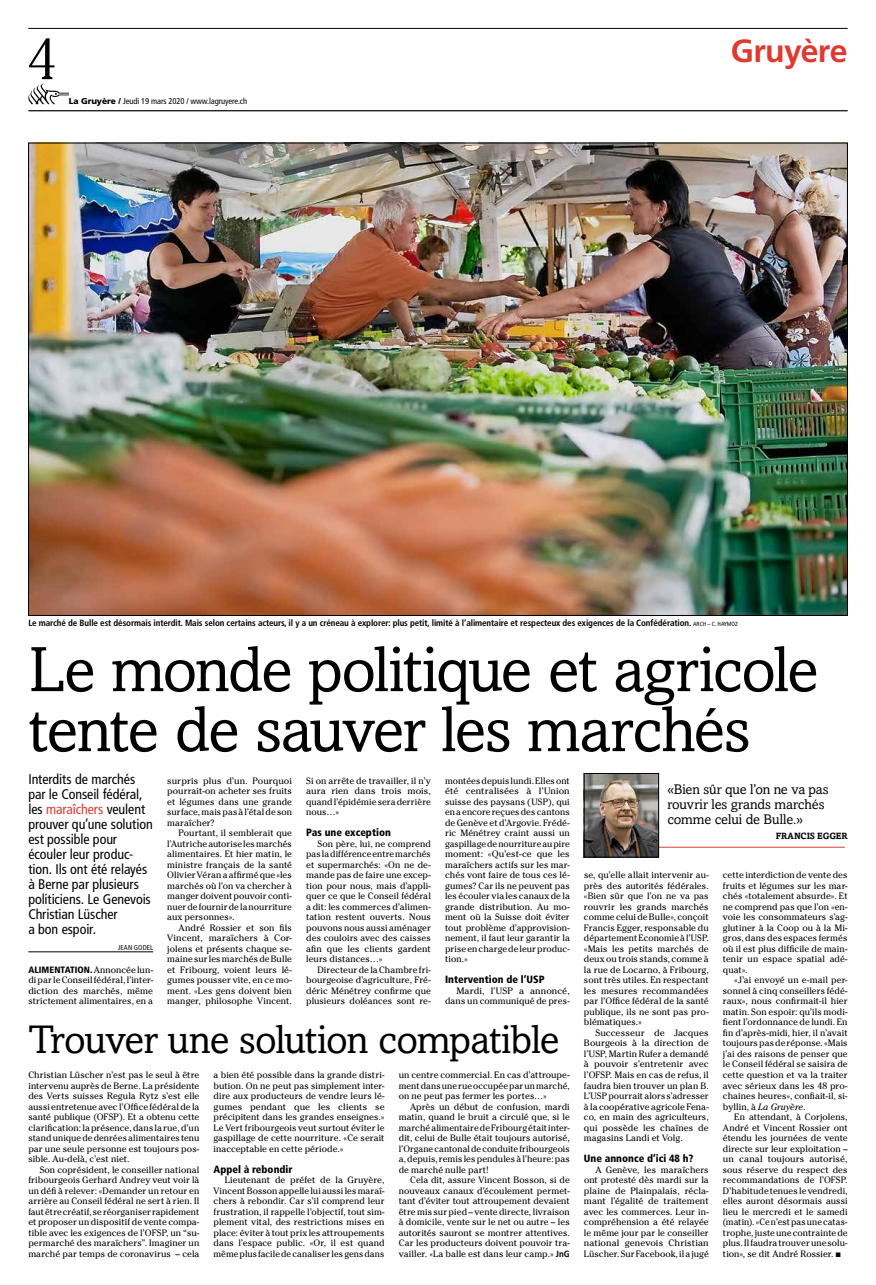
<style>
.page{position:relative;width:876px;height:1285px;background:#fff}
.page>*{position:absolute;margin:0;border:0;box-sizing:border-box;transform-origin:0 0}
.t1{font:64px/60px "Amasis MT Pro";letter-spacing:-.03em;color:#000}
.t2{font:300 58px "Cheltenham Std";color:#000}
.t3{font:40px "Amasis MT Pro";letter-spacing:-.025em;color:#000}
.t4{font:700 32px "Frutiger LT Std";letter-spacing:-.02em;color:#df3930}
.t5{font:condensed 14px/15px "Frutiger LT Std";letter-spacing:-.005em;color:#000}
.t6{font:14px/15px "Amasis MT Pro";letter-spacing:-.01em;color:#000}
.t7{font:900 condensed 10.5px "Frutiger LT Std";color:#000}
.t8{font:9.2px/10.5px "Cheltenham Std";letter-spacing:.005em;color:#000;text-align:justify}
.t9{font:900 condensed 9.2px "Frutiger LT Std";letter-spacing:.005em;color:#000}
.t10{font:700 condensed 9px "Frutiger LT Std";letter-spacing:-.01em;color:#000}
.t11{font:700 9px "Amasis MT Pro";letter-spacing:-.01em;color:#000}
.t12{font:condensed 8.5px "Frutiger LT Std";letter-spacing:-.01em;color:#000}
.t13{font:condensed 7px "Frutiger LT Std";letter-spacing:.025em;color:#000}
.s1{font-weight:900;font-stretch:normal}
.s2{font-weight:400;font-size:6px}
.s3{color:#df3930}
.s4{font-family:"Cheltenham Std";font-weight:400;font-stretch:normal}
.s5{font-family:"Frutiger LT Std";font-weight:700;font-stretch:condensed;font-size:9px}
.s6{font-style:italic}
</style>
<div class="page">
<hr style="left:28px;top:28px;width:820px;height:1px;background:#000">
<hr style="left:28px;top:110px;width:820px;height:1px;background:#000">
<svg style="left:28px;top:83px;width:41px;height:22px"></svg>
<img style="left:30px;top:145px;width:816px;height:468px">
<hr style="left:28px;top:951px;width:125px;height:1px;background:#000">
<hr style="left:653px;top:846px;width:192px;height:1px;background:#df3930">
<img style="left:586px;top:775px;width:71px;height:80px">
<div style="left:584px;top:773px;width:75px;height:84px;border:1px solid #000"></div>
<h2 class="t2" style="left:28px;top:26px;width:30px">4</h2>
<h3 class="t4" style="left:731px;top:32px;width:118px">Gruyère</h3>
<p class="t12" style="left:69px;top:96px;width:180px"><span class="s1">La Gruyère /</span> Jeudi 19 mars 2020 / www.lagruyere.ch</p>
<p class="t10" style="left:28px;top:617px;width:711px">Le marché de Bulle est désormais interdit. Mais selon certains acteurs, il y a un créneau à explorer: plus petit, limité à l’alimentaire et respecteux des exigences de la Confédération. <span class="s2">ARCH – C. HAYMOZ</span></p>
<h1 class="t1" style="left:28px;top:640px;width:792px">Le monde politique et agricole tente de sauver les marchés</h1>
<p class="t5" style="left:28px;top:771px;width:126px">Interdits de marchés par le Conseil fédéral, les <span class="s3">maraîchers</span> veulent prouver qu’une solution est possible pour écouler leur produc&shy;tion. Ils ont été relayés à Berne par plusieurs politiciens. Le Genevois<br>Christian Lüscher<br>a bon espoir.</p>
<p class="t13" style="left:118px;top:943px;width:37px">JEAN GODEL</p>
<p class="t9" style="left:28px;top:964px;width:126px">ALIMENTATION. <span class="s4">Annoncée lun-</span></p>
<p class="t8" style="left:28px;top:974px;width:126px">di par le Conseil fédéral, l’inter&shy;diction des marchés, même strictement alimentaires, en a</p>
<p class="t8" style="left:167px;top:775px;width:126px">surpris plus d’un. Pourquoi pourrait-on acheter ses fruits et légumes dans une grande surface, mais pas à l’étal de son maraîcher?</p>
<p class="t8" style="left:167px;top:827px;width:126px;text-indent:11px">Pourtant, il semblerait que l’Autriche autorise les marchés alimentaires. Et hier matin, le ministre français de la santé Olivier Véran a affirmé que «les marchés où l’on va chercher à manger doivent pouvoir conti&shy;nuer de fournir de la nourriture aux personnes».</p>
<p class="t8" style="left:167px;top:922px;width:126px;text-indent:11px">André Rossier et son fils Vincent, maraîchers à Cor&shy;jolens et présents chaque se&shy;maine sur les marchés de Bulle et Fribourg, voient leurs lé&shy;gumes pousser vite, en ce mo&shy;ment. «Les gens doivent bien manger, philosophe Vincent.</p>
<p class="t8" style="left:306px;top:775px;width:126px">Si on arrête de travailler, il n’y aura rien dans trois mois, quand l’épidémie sera derrière nous…»</p>
<p class="t7" style="left:306px;top:826px;width:86px">Pas une exception</p>
<p class="t8" style="left:306px;top:838px;width:126px;text-indent:11px">Son père, lui, ne comprend pas la différence entre marchés et supermarchés: «On ne de&shy;mande pas de faire une excep&shy;tion pour nous, mais d’appli&shy;quer ce que le Conseil fédéral a dit: les commerces d’alimen&shy;tation restent ouverts. Nous pouvons nous aussi aménager des couloirs avec des caisses afin que les clients gardent leurs distances…»</p>
<p class="t8" style="left:306px;top:964px;width:126px;text-indent:11px">Directeur de la Chambre fri&shy;bourgeoise d’agriculture, Fré&shy;déric Ménétrey confirme que plusieurs doléances sont re-</p>
<p class="t8" style="left:445px;top:775px;width:126px">montées depuis lundi. Elles ont été centralisées à l’Union suisse des paysans (USP), qui en a encore reçues des cantons de Genève et d’Argovie. Frédé&shy;ric Ménétrey craint aussi un gaspillage de nourriture au pire moment: «Qu’est-ce que les maraîchers actifs sur les mar&shy;chés vont faire de tous ces lé&shy;gumes? Car ils ne peuvent pas les écouler via les canaux de la grande distribution. Au mo&shy;ment où la Suisse doit éviter tout problème d’approvision&shy;nement, il faut leur garantir la prise en charge de leur produc&shy;tion.»</p>
<p class="t7" style="left:445px;top:973px;width:101px">Intervention de l’USP</p>
<p class="t8" style="left:445px;top:985px;width:126px;text-align:right">Mardi, l’USP a annoncé, dans un communiqué de pres-</p>
<h3 class="t3" style="left:28px;top:1015px;width:533px">Trouver une solution compatible</h3>
<p class="t8" style="left:28px;top:1069px;width:173px">Christian Lüscher n’est pas le seul à être intervenu auprès de Berne. La présidente des Verts suisses Regula Rytz s’est elle aussi entretenue avec l’Office fédéral de la santé publique (OFSP). Et a obtenu cette clarification: la présence, dans la rue, d’un stand unique de denrées alimentaires tenu par une seule personne est toujours pos&shy;sible. Au-delà, c’est niet.</p>
<p class="t8" style="left:28px;top:1163px;width:173px;text-indent:11px">Son coprésident, le conseiller national fribourgeois Gerhard Andrey veut voir là un défi à relever: «Demander un retour en arrière au Conseil fédéral ne sert à rien. Il faut être créatif, se réorganiser rapidement et proposer un dispositif de vente compa&shy;tible avec les exigences de l’OFSP, un “su&shy;permarché des maraîchers”. Imaginer un marché par temps de coronavirus – cela</p>
<p class="t8" style="left:399px;top:1069px;width:173px">un centre commercial. En cas d’attroupe&shy;ment dans une rue occupée par un marché, on ne peut pas fermer les portes…»</p>
<p class="t8" style="left:399px;top:1100px;width:173px;text-indent:11px">Après un début de confusion, mardi matin, quand le bruit a circulé que, si le marché alimentaire de Fribourg était inter&shy;dit, celui de Bulle était toujours autorisé, l’Organe cantonal de conduite fribourgeois a, depuis, remis les pendules à l’heure: pas de marché nulle part!</p>
<p class="t8" style="left:399px;top:1174px;width:173px;text-indent:11px">Cela dit, assure Vincent Bosson, si de nouveaux canaux d’écoulement permet&shy;tant d’éviter tout attroupement devaient être mis sur pied – vente directe, livraison à domicile, vente sur le net ou autre – les autorités sauront se montrer attentives.<br>Car les producteurs doivent pouvoir tra&shy;vailler. «La balle est dans leur camp.» <span class="s5">JnG</span></p>
<p class="t8" style="left:214px;top:1069px;width:173px">a bien été possible dans la grande distri&shy;bution. On ne peut pas simplement inter&shy;dire aux producteurs de vendre leurs lé&shy;gumes pendant que les clients se précipitent dans les grandes enseignes.» Le Vert fribourgeois veut surtout éviter le gaspillage de cette nourriture. «Ce serait inacceptable en cette période.»</p>
<p class="t7" style="left:214px;top:1162px;width:80px">Appel à rebondir</p>
<p class="t8" style="left:214px;top:1174px;width:173px;text-indent:11px">Lieutenant de préfet de la Gruyère, Vincent Bosson appelle lui aussi les maraî&shy;chers à rebondir. Car s’il comprend leur frustration, il rappelle l’objectif, tout sim&shy;plement vital, des restrictions mises en place: éviter à tout prix les attroupements dans l’espace public. «Or, il est quand même plus facile de canaliser les gens dans</p>
<h3 class="t6" style="left:667px;top:781px;width:163px">«Bien sûr que l’on ne va pas rouvrir les grands marchés comme celui de Bulle.»</h3>
<p class="t11" style="left:776px;top:830px;width:73px">FRANCIS EGGER</p>
<p class="t8" style="left:584px;top:869px;width:126px">se, qu’elle allait intervenir au&shy;près des autorités fédérales. «Bien sûr que l’on ne va pas rouvrir les grands marchés comme celui de Bulle», conçoit Francis Egger, responsable du département Economie à l’USP. «Mais les petits marchés de deux ou trois stands, comme à la rue de Locarno, à Fribourg, sont très utiles. En respectant les mesures recommandées par l’Office fédéral de la santé publique, ils ne sont pas pro&shy;blématiques.»</p>
<p class="t8" style="left:584px;top:1027px;width:126px;text-indent:11px">Successeur de Jacques Bourgeois à la direction de l’USP, Martin Rufer a demandé à pouvoir s’entretenir avec l’OFSP. Mais en cas de refus, il faudra bien trouver un plan B.<br>L’USP pourrait alors s’adresser à la coopérative agricole Fena&shy;co, en main des agriculteurs, qui possède les chaînes de magasins Landi et Volg.</p>
<p class="t7" style="left:584px;top:1151px;width:111px">Une annonce d’ici 48 h?</p>
<p class="t8" style="left:584px;top:1163px;width:126px;text-indent:11px">A Genève, les maraîchers ont protesté dès mardi sur la plaine de Plainpalais, récla&shy;mant l’égalité de traitement avec les commerces. Leur in&shy;compréhension a été relayée le même jour par le conseiller national genevois Christian Lüscher. Sur Facebook, il a jugé</p>
<p class="t8" style="left:723px;top:869px;width:126px">cette interdiction de vente des fruits et légumes sur les mar&shy;chés «totalement absurde». Et ne comprend pas que l’on «en&shy;voie les consommateurs s’ag&shy;glutiner à la Coop ou à la Mi&shy;gros, dans des espaces fermés où il est plus difficile de main&shy;tenir un espace spatial adé&shy;quat».</p>
<p class="t8" style="left:723px;top:974px;width:126px;text-indent:11px">«J’ai envoyé un e-mail per&shy;sonnel à cinq conseillers fédé&shy;raux», nous confirmait-il hier matin. Son espoir: qu’ils modi&shy;fient l’ordonnance de lundi. En fin d’après-midi, hier, il n’avait toujours pas de réponse. «Mais j’ai des raisons de penser que le Conseil fédéral se saisira de cette question et va la traiter avec sérieux dans les 48 pro&shy;chaines heures», confiait-il, si&shy;byllin, à <span class="s6">La Gruyère</span>.</p>
<p class="t8" style="left:723px;top:1111px;width:126px;text-indent:11px">En attendant, à Corjolens, André et Vincent Rossier ont étendu les journées de vente directe sur leur exploitation – un canal toujours autorisé, sous réserve du respect des recommandations de l’OFSP.<br>D’habitude tenues le vendredi, elles auront désormais aussi lieu le mercredi et le samedi (matin). «Ce n’est pas une catas&shy;trophe, juste une contrainte de plus. Il faudra trouver une solu&shy;tion», se dit André Rossier. ■</p>
</div>
